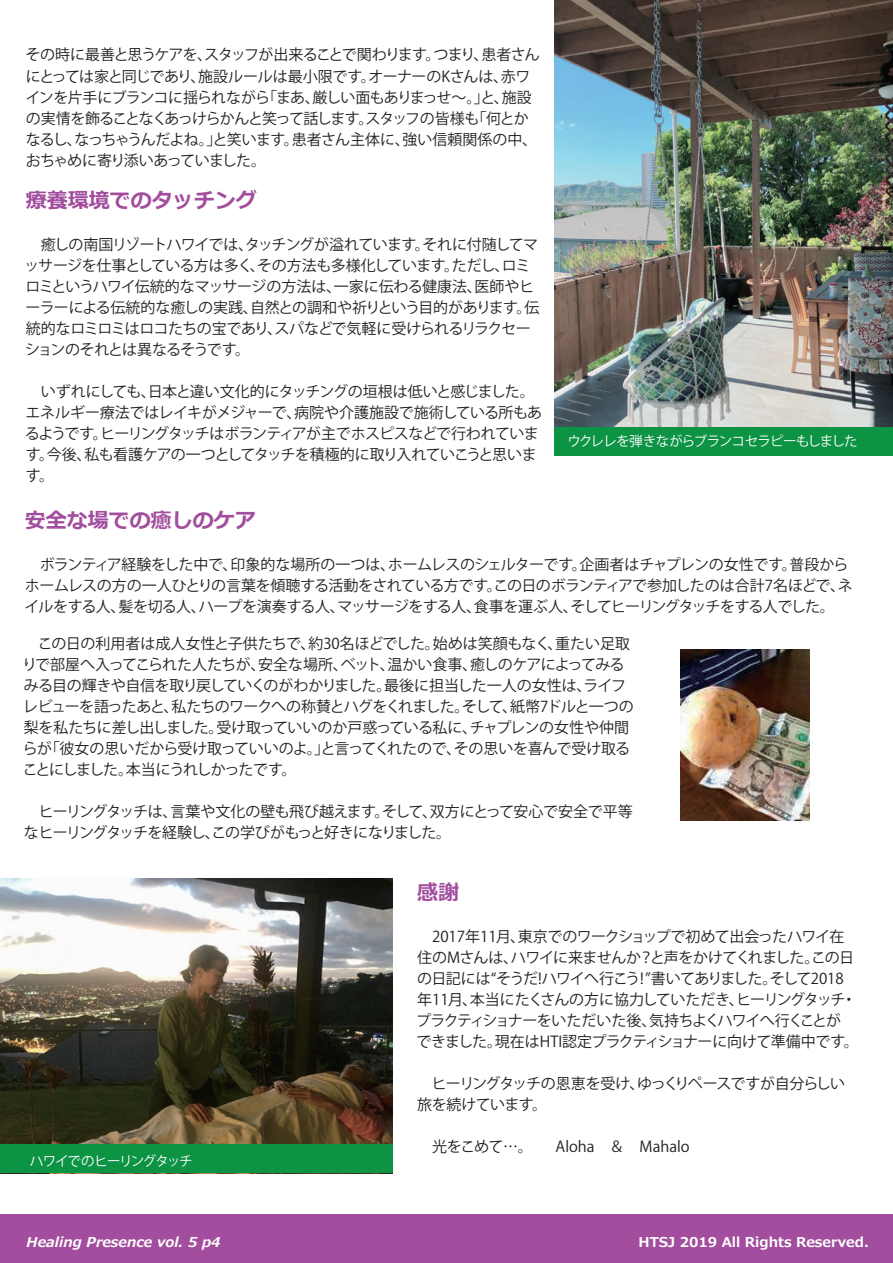
<style>
.page{position:relative;width:893px;height:1263px;background:#fff}
.page>*{position:absolute;margin:0;border:0;box-sizing:border-box;transform-origin:0 0}
.t1{font:700 21px "Meiryo";color:#a24d9d}
.t2{font:15px/21px "Koz Go Pr 6 N";letter-spacing:-.04em;color:#231f20}
.t3{font:15px "Koz Go Pr 6 N";color:#231f20}
.t4{font:13.5px "Koz Go Pr 6 N";letter-spacing:-.07em;color:#fff}
.t5{font:700 13.5px "Meiryo";color:#fff}
.t6{font:italic 700 13.5px "Meiryo";color:#fff}
</style>
<div class="page">
<div style="left:0;top:1215px;width:893px;height:48px;background:#a24d9d"></div>
<img style="left:554px;top:0;width:339px;height:453px">
<div style="left:555px;top:427px;width:338px;height:28px;background:#0d9344"></div>
<img style="left:0;top:878px;width:392px;height:266px">
<div style="left:0;top:1144px;width:392px;height:29px;background:#0d9344"></div>
<img style="left:681px;top:649px;width:128px;height:172px">
<p class="t2" style="left:25px;top:43px;width:516px;line-height:22.5px">その時に最善と思うケアを、スタッフが出来ることで関わります。つまり、患者さんにとっては家と同じであり、施設ルールは最小限です。オーナーのKさんは、赤ワ</p>
<p class="t2" style="left:25px;top:88px;width:513px">インを片手にブランコに揺られながら「まあ、厳しい面もありまっせ～。」と、施設の実情を飾ることなくあっけらかんと笑って話します。スタッフの皆様も「何とかなるし、なっちゃうんだよね。」と笑います。患者さん主体に、強い信頼関係の中、おちゃめに寄り添いあっていました。</p>
<h1 class="t1" style="left:26px;top:186px;width:233px">療養環境でのタッチング</h1>
<p class="t2" style="left:25px;top:235px;width:516px">　癒しの南国リゾートハワイでは、タッチングが溢れています。それに付随してマッサージを仕事としている方は多く、その方法も多様化しています。ただし、ロミロミというハワイ伝統的なマッサージの方法は、一家に伝わる健康法、医師やヒーラーによる伝統的な癒しの実践、自然との調和や祈りという目的があります。伝統的なロミロミはロコたちの宝であり、スパなどで気軽に受けられるリラクセーションのそれとは異なるそうです。</p>
<p class="t2" style="left:25px;top:382px;width:519px">　いずれにしても、日本と違い文化的にタッチングの垣根は低いと感じました。エネルギー療法ではレイキがメジャーで、病院や介護施設で施術している所もあるようです。ヒーリングタッチはボランティアが主でホスピスなどで行われています。今後、私も看護ケアの一つとしてタッチを積極的に取り入れていこうと思います。</p>
<p class="t4" style="left:567px;top:434px;width:292px">ウクレレを弾きながらブランコセラピーもしました</p>
<h1 class="t1" style="left:25px;top:506px;width:232px">安全な場での癒しのケア</h1>
<p class="t2" style="left:24px;top:554px;width:830px">　ボランティア経験をした中で、印象的な場所の一つは、ホームレスのシェルターです。企画者はチャプレンの女性です。普段からホームレスの方の一人ひとりの言葉を傾聴する活動をされている方です。この日のボランティアで参加したのは合計7名ほどで、ネイルをする人、髪を切る人、ハープを演奏する人、マッサージをする人、食事を運ぶ人、そしてヒーリングタッチをする人でした。</p>
<p class="t2" style="left:22px;top:633px;width:613px">　この日の利用者は成人女性と子供たちで、約30名ほどでした。始めは笑顔もなく、重たい足取りで部屋へ入ってこられた人たちが、安全な場所、ベット、温かい食事、癒しのケアによってみるみる目の輝きや自信を取り戻していくのがわかりました。最後に担当した一人の女性は、ライフレビューを語ったあと、私たちのワークへの称賛とハグをくれました。そして、紙幣7ドルと一つの梨を私たちに差し出しました。受け取っていいのか戸惑っている私に、チャプレンの女性や仲間らが「彼女の思いだから受け取っていいのよ。」と言ってくれたので、その思いを喜んで受け取ることにしました。本当にうれしかったです。</p>
<p class="t2" style="left:24px;top:801px;width:610px">　ヒーリングタッチは、言葉や文化の壁も飛び越えます。そして、双方にとって安心で安全で平等なヒーリングタッチを経験し、この学びがもっと好きになりました。</p>
<p class="t4" style="left:30px;top:1154px;width:164px">ハワイでのヒーリングタッチ</p>
<h1 class="t1" style="left:417px;top:877px;width:43px">感謝</h1>
<p class="t2" style="left:416px;top:926px;width:444px">　2017年11月、東京でのワークショップで初めて出会ったハワイ在住のMさんは、ハワイに来ませんか？と声をかけてくれました。この日の日記には“そうだ!ハワイへ行こう！”書いてありました。そして2018年11月、本当にたくさんの方に協力していただき、ヒーリングタッチ・プラクティショナーをいただいた後、気持ちよくハワイへ行くことができました。現在はHTI認定プラクティショナーに向けて準備中です。</p>
<p class="t2" style="left:417px;top:1073px;width:430px">　ヒーリングタッチの恩恵を受け、ゆっくりペースですが自分らしい旅を続けています。</p>
<p class="t3" style="left:417px;top:1138px;width:274px">　光をこめて…。　　Aloha　＆　Mahalo</p>
<p class="t6" style="left:27px;top:1232px;width:195px">Healing Presence vol. 5 p4</p>
<p class="t5" style="left:639px;top:1232px;width:232px">HTSJ 2019 All Rights Reserved.</p>
</div>
